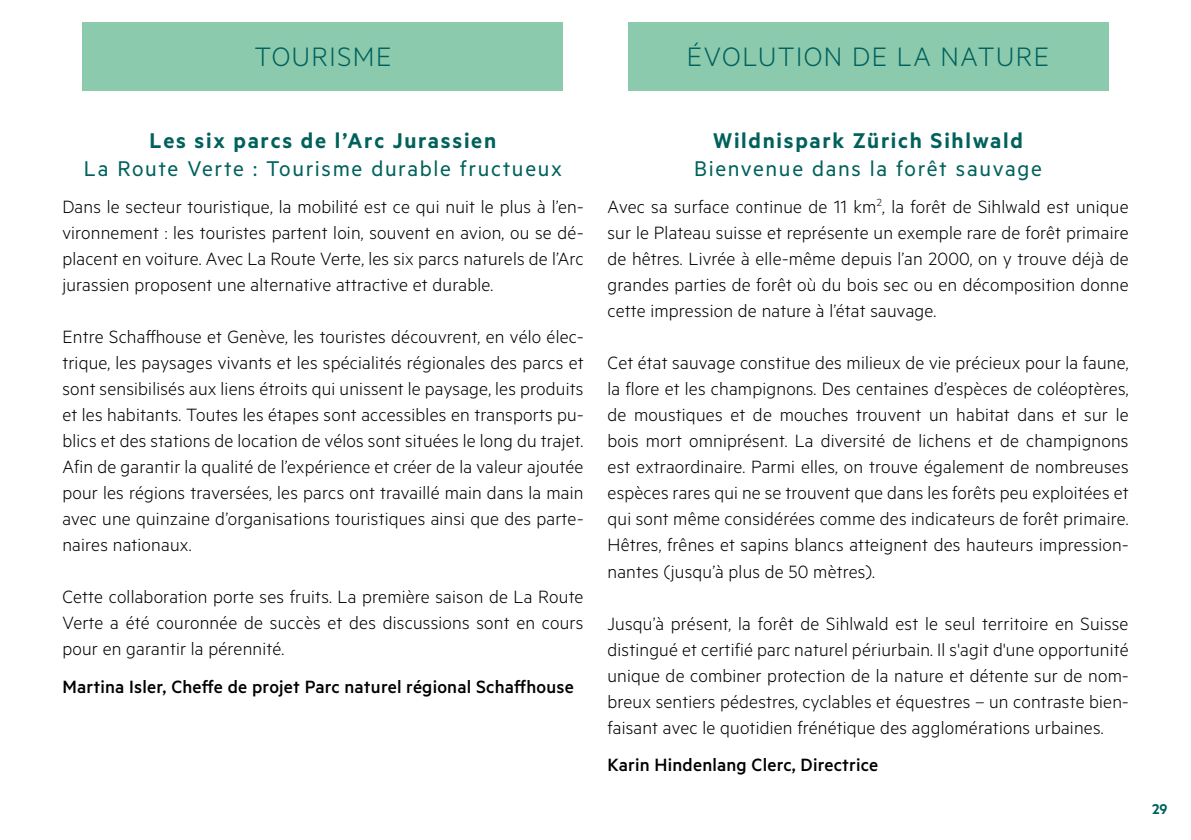
<style>
.page{position:relative;width:1191px;height:840px;background:#fff}
.page>*{position:absolute;margin:0;border:0;box-sizing:border-box;transform-origin:0 0}
.t1{font:300 30px "Metric";letter-spacing:.05em;color:#00615c}
.t2{font:24px "Metric";letter-spacing:.07em;color:#00615c}
.t3{font:600 24px "Metric";letter-spacing:.07em;color:#00615c}
.t4{font:300 20px/26px "Metric";letter-spacing:.01em;color:#000;text-align:justify}
.t5{font:500 20px "Metric";letter-spacing:.01em;color:#000}
.t6{font:600 16px "Metric";color:#00615c}
</style>
<div class="page">
<div style="left:83px;top:22px;width:480px;height:68px;background:#8ccaae"></div>
<div style="left:628px;top:23px;width:480px;height:68px;background:#8ccaae"></div>
<h1 class="t1" style="left:254px;top:39px;width:139px">TOURISME</h1>
<h1 class="t1" style="left:687px;top:40px;width:364px">ÉVOLUTION DE LA NATURE</h1>
<p class="t3" style="left:150px;top:126px;width:348px">Les six parcs de l’Arc Jurassien</p>
<p class="t2" style="left:84px;top:154px;width:479px">La Route Verte : Tourisme durable fructueux</p>
<p class="t4" style="left:62px;top:193px;width:522px">Dans le secteur touristique, la mobilité est ce qui nuit le plus à l’en&shy;vironnement : les touristes partent loin, souvent en avion, ou se dé&shy;placent en voiture. Avec La Route Verte, les six parcs naturels de l’Arc jurassien proposent une alternative attractive et durable.</p>
<p class="t4" style="left:62px;top:323px;width:522px">Entre Schaffhouse et Genève, les touristes découvrent, en vélo élec&shy;trique, les paysages vivants et les spécialités régionales des parcs et sont sensibilisés aux liens étroits qui unissent le paysage, les produits et les habitants. Toutes les étapes sont accessibles en transports pu&shy;blics et des stations de location de vélos sont situées le long du trajet.<br>Afin de garantir la qualité de l’expérience et créer de la valeur ajoutée pour les régions traversées, les parcs ont travaillé main dans la main avec une quinzaine d’organisations touristiques ainsi que des parte&shy;naires nationaux.</p>
<p class="t4" style="left:62px;top:583px;width:522px">Cette collaboration porte ses fruits. La première saison de La Route Verte a été couronnée de succès et des discussions sont en cours pour en garantir la pérennité.</p>
<p class="t5" style="left:62px;top:674px;width:513px">Martina Isler, Cheffe de projet Parc naturel régional Schaffhouse</p>
<p class="t3" style="left:713px;top:126px;width:311px">Wildnispark Zürich Sihlwald</p>
<p class="t2" style="left:694px;top:154px;width:349px">Bienvenue dans la forêt sauvage</p>
<p class="t4" style="left:607px;top:193px;width:523px">Avec sa surface continue de 11 km<sup>2</sup>, la forêt de Sihlwald est unique sur le Plateau suisse et représente un exemple rare de forêt primaire de hêtres. Livrée à elle-même depuis l’an 2000, on y trouve déjà de grandes parties de forêt où du bois sec ou en décomposition donne cette impression de nature à l’état sauvage.</p>
<p class="t4" style="left:607px;top:349px;width:522px">Cet état sauvage constitue des milieux de vie précieux pour la faune, la flore et les champignons. Des centaines d’espèces de coléoptères, de moustiques et de mouches trouvent un habitat dans et sur le bois mort omniprésent. La diversité de lichens et de champignons est extraordinaire. Parmi elles, on trouve également de nombreuses espèces rares qui ne se trouvent que dans les forêts peu exploitées et qui sont même considérées comme des indicateurs de forêt primaire.<br>Hêtres, frênes et sapins blancs atteignent des hauteurs impression&shy;nantes (jusqu’à plus de 50 mètres).</p>
<p class="t4" style="left:607px;top:609px;width:522px">Jusqu’à présent, la forêt de Sihlwald est le seul territoire en Suisse distingué et certifié parc naturel périurbain. Il s'agit d'une opportunité unique de combiner protection de la nature et détente sur de nom&shy;breux sentiers pédestres, cyclables et équestres – un contraste bien&shy;faisant avec le quotidien frénétique des agglomérations urbaines.</p>
<p class="t5" style="left:607px;top:752px;width:272px">Karin Hindenlang Clerc, Directrice</p>
<p class="t6" style="left:1152px;top:799px;width:17px">29</p>
</div>
